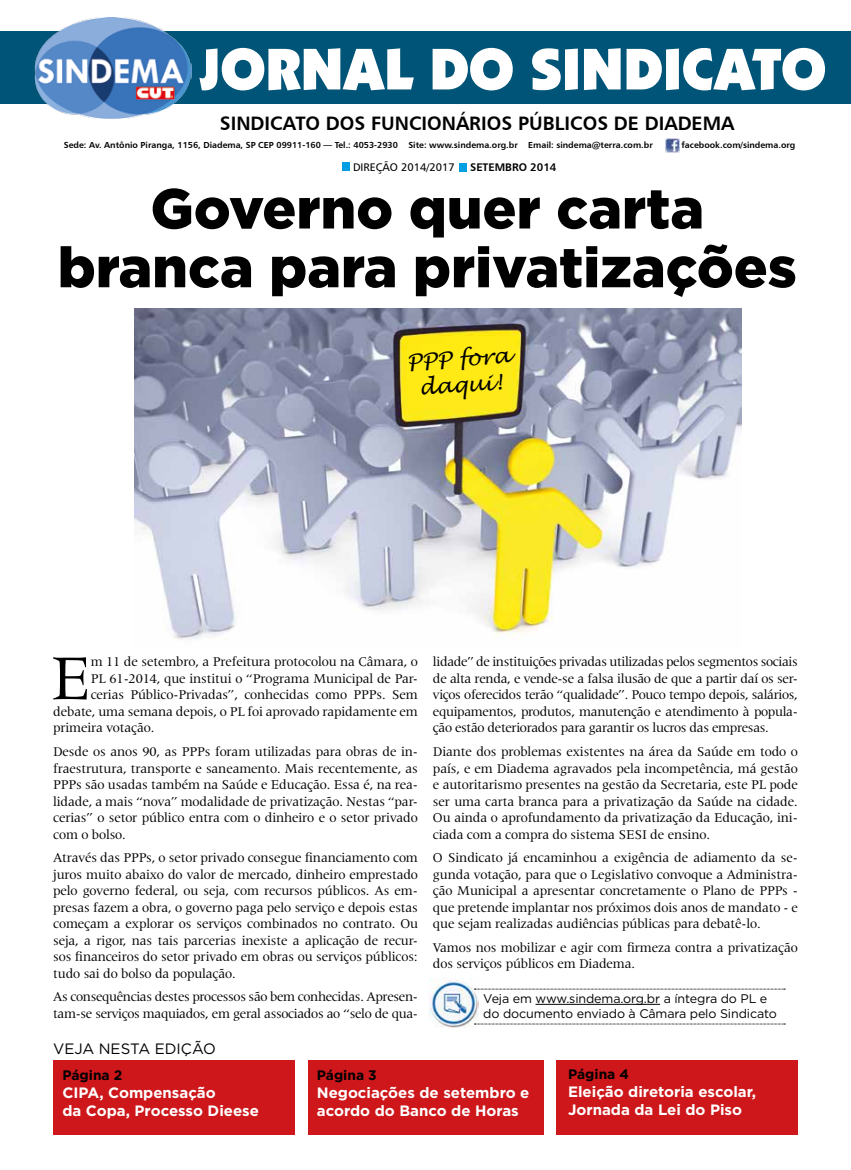
<style>
.page{position:relative;width:851px;height:1170px;background:#fff}
.page>*{position:absolute;margin:0;border:0;box-sizing:border-box;transform-origin:0 0}
.t1{font:65.5px "Latin 725 BT";color:#000}
.t2{font:900 58.5px "Kabel IT Cby BT";color:#fff}
.t3{font:900 56.25px/58.8px "Gotham";color:#000;text-align:center}
.t4{font:italic 21.62px/26px "Lucida Handwriting";color:#000;text-align:center}
.t5{font:19.38px "Humanist 777 BT Bold B";color:#000}
.t6{font:700 15px/18px "Gotham";color:#fff}
.t7{font:15px "Gotham";color:#000}
.t8{font:13.75px/16.5px "Latin 725 BT";letter-spacing:-.01em;color:#000;text-align:justify}
.t9{font:700 13.75px "Gotham";color:#000}
.t10{font:12.5px/15px "Gotham";letter-spacing:-.01em;color:#000}
.t11{font:11px "Humanist 777 BT Roman B";color:#000}
.t12{font:11px "Humanist 777 BT Bold B";color:#000}
.t13{font:8.75px "Humanist 777 BT Bold B";color:#000}
</style>
<div class="page">
<img style="left:135px;top:308px;width:606px;height:331px">
<div style="left:53px;top:1059px;width:241px;height:75px;background:#cd171a"></div>
<div style="left:308px;top:1059px;width:235px;height:75px;background:#cd171a"></div>
<div style="left:556px;top:1059px;width:241px;height:75px;background:#cd171a"></div>
<div style="left:0;top:31px;width:850px;height:73px;background:#005478"></div>
<div style="left:342px;top:163px;width:8px;height:8px;background:#009fe3"></div>
<div style="left:459px;top:163px;width:8px;height:8px;background:#009fe3"></div>
<img style="left:34px;top:18px;width:157px;height:101px">
<img style="left:665px;top:138px;width:14px;height:14px">
<hr style="left:535px;top:1003px;width:125px;height:1px;background:#000">
<img style="left:428px;top:978px;width:50px;height:49px">
<svg style="left:474px;top:988px;width:311px;height:1px"></svg>
<svg style="left:474px;top:1023px;width:311px;height:1px"></svg>
<h2 class="t2" style="left:200px;top:33px;width:627px">JORNAL DO SINDICATO</h2>
<h3 class="t5" style="left:220px;top:111px;width:516px">SINDICATO DOS FUNCIONÁRIOS PÚBLICOS DE DIADEMA</h3>
<p class="t13" style="left:64px;top:140px;width:590px">Sede: Av. Antônio Piranga, 1156, Diadema, SP CEP 09911-160 — Tel.: 4053-2930 Site: www.sindema.org.br Email: sindema@terra.com.br</p>
<p class="t13" style="left:681px;top:140px;width:115px">facebook.com/sindema.org</p>
<h3 class="t3" style="left:58px;top:178px;width:740px">Governo quer carta branca para privatizações</h3>
<p class="t11" style="left:353px;top:160px;width:103px">DIREÇÃO 2014/2017</p>
<p class="t12" style="left:470px;top:160px;width:88px">SETEMBRO 2014</p>
<h3 class="t4" style="left:406px;top:350px;width:105px;rotate:-4deg">PPP fora daqui!</h3>
<h1 class="t1" style="left:51px;top:641px;width:42px">E</h1>
<p class="t8" style="left:91px;top:653px;width:328px">m 11 de setembro, a Prefeitura protocolou na Câmara, o</p>
<p class="t8" style="left:91px;top:670px;width:328px">PL 61-2014, que institui o “Programa Municipal de Par-</p>
<p class="t8" style="left:91px;top:686px;width:328px">cerias Público-Privadas”, conhecidas como PPPs. Sem</p>
<p class="t8" style="left:53px;top:703px;width:366px">debate, uma semana depois, o PL foi aprovado rapidamente em</p>
<p class="t8" style="left:53px;top:719px;width:103px">primeira votação.</p>
<p class="t8" style="left:53px;top:743px;width:366px">Desde os anos 90, as PPPs foram utilizadas para obras de in&shy;fraestrutura, transporte e saneamento. Mais recentemente, as PPPs são usadas também na Saúde e Educação. Essa é, na rea&shy;lidade, a mais “nova” modalidade de privatização. Nestas “par&shy;cerias” o setor público entra com o dinheiro e o setor privado com o bolso.</p>
<p class="t8" style="left:53px;top:849px;width:366px">Através das PPPs, o setor privado consegue financiamento com juros muito abaixo do valor de mercado, dinheiro emprestado pelo governo federal, ou seja, com recursos públicos. As em&shy;presas fazem a obra, o governo paga pelo serviço e depois estas começam a explorar os serviços combinados no contrato. Ou seja, a rigor, nas tais parcerias inexiste a aplicação de recur&shy;sos financeiros do setor privado em obras ou serviços públicos: tudo sai do bolso da população.</p>
<p class="t8" style="left:53px;top:988px;width:366px">As consequências destes processos são bem conhecidas. Apresen&shy;tam-se serviços maquiados, em geral associados ao “selo de qua-</p>
<p class="t7" style="left:53px;top:1039px;width:164px">VEJA NESTA EDIÇÃO</p>
<p class="t8" style="left:433px;top:653px;width:366px">lidade” de instituições privadas utilizadas pelos segmentos sociais de alta renda, e vende-se a falsa ilusão de que a partir daí os ser&shy;viços oferecidos terão “qualidade”. Pouco tempo depois, salários, equipamentos, produtos, manutenção e atendimento à popula&shy;ção estão deteriorados para garantir os lucros das empresas.</p>
<p class="t8" style="left:433px;top:743px;width:366px">Diante dos problemas existentes na área da Saúde em todo o país, e em Diadema agravados pela incompetência, má gestão e autoritarismo presentes na gestão da Secretaria, este PL pode ser uma carta branca para a privatização da Saúde na cidade.<br>Ou ainda o aprofundamento da privatização da Educação, ini&shy;ciada com a compra do sistema SESI de ensino.</p>
<p class="t8" style="left:433px;top:849px;width:366px">O Sindicato já encaminhou a exigência de adiamento da se&shy;gunda votação, para que o Legislativo convoque a Administra&shy;ção Municipal a apresentar concretamente o Plano de PPPs - que pretende implantar nos próximos dois anos de mandato - e que sejam realizadas audiências públicas para debatê-lo.</p>
<p class="t8" style="left:433px;top:939px;width:366px">Vamos nos mobilizar e agir com firmeza contra a privatização dos serviços públicos em Diadema.</p>
<p class="t10" style="left:483px;top:990px;width:295px">Veja em www.sindema.org.br a íntegra do PL e do documento enviado à Câmara pelo Sindicato</p>
<p class="t9" style="left:62px;top:1065px;width:62px">Página 2</p>
<p class="t6" style="left:62px;top:1083px;width:198px">CIPA, Compensação<br>da Copa, Processo Dieese</p>
<p class="t9" style="left:317px;top:1065px;width:61px">Página 3</p>
<p class="t6" style="left:317px;top:1083px;width:214px">Negociações de setembro e acordo do Banco de Horas</p>
<p class="t9" style="left:568px;top:1064px;width:62px">Página 4</p>
<p class="t6" style="left:568px;top:1082px;width:189px">Eleição diretoria escolar,<br>Jornada da Lei do Piso</p>
</div>
